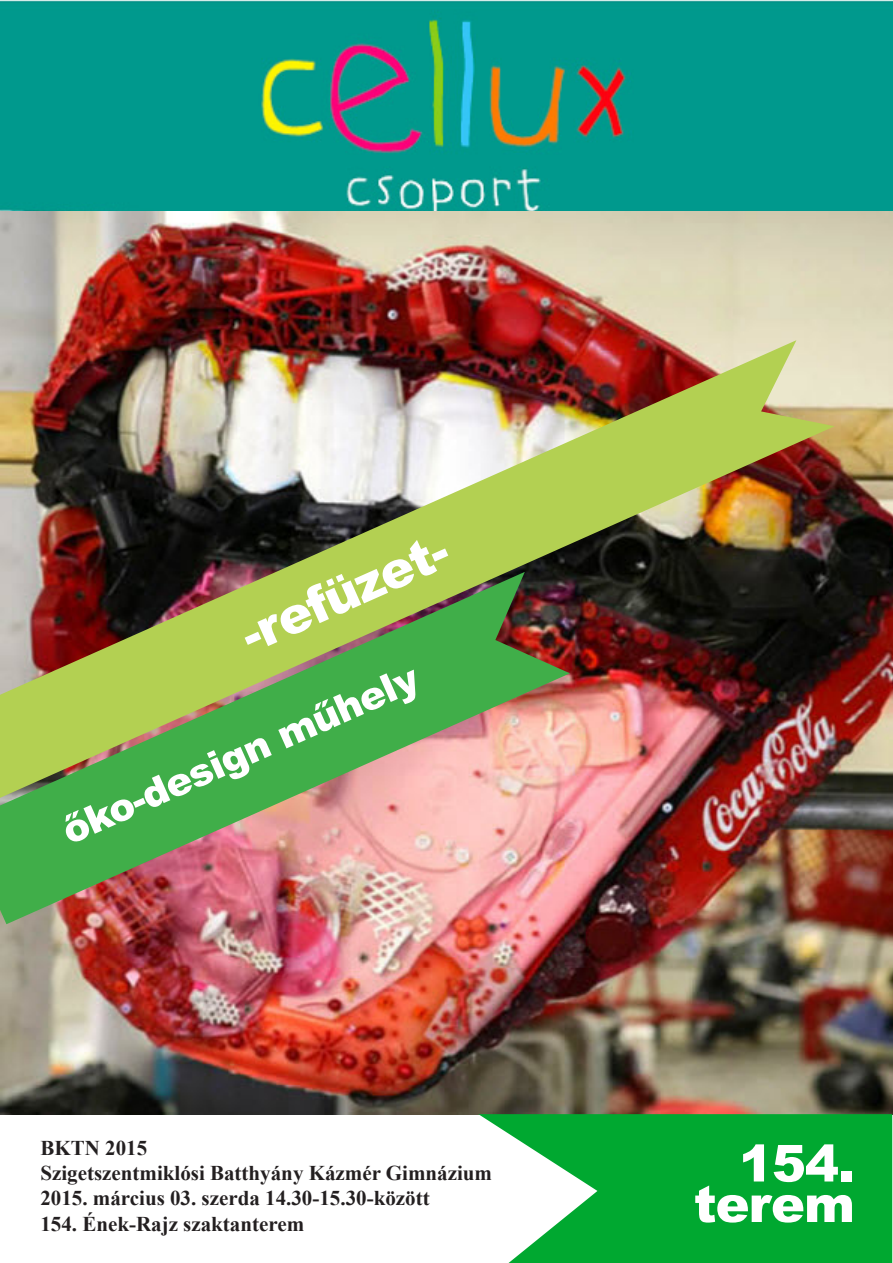
<style>
.page{position:relative;width:893px;height:1263px;background:#fff}
.page>*{position:absolute;margin:0;border:0;box-sizing:border-box;transform-origin:0 0}
.t1{font:900 51px/40.5px "Arial";letter-spacing:-.02em;color:#fff;text-align:right}
.t2{font:900 39px "Arial";color:#fff}
.t3{font:700 21px/25.2px "Times New Roman";color:#231f20}
</style>
<div class="page">
<img style="left:0;top:0;width:893px;height:212px">
<img style="left:0;top:212px;width:893px;height:903px">
<img style="left:0;top:340px;width:835px;height:458px">
<img style="left:0;top:572px;width:570px;height:352px">
<svg style="left:478px;top:1114px;width:414px;height:149px;fill:#00a830"></svg>
<p class="t1" style="left:234px;top:617px;width:232px;rotate:-24deg">-refüzet-</p>
<p class="t2" style="left:52px;top:806px;width:387px;rotate:-24deg">őko-design műhely</p>
<p class="t3" style="left:40px;top:1135px;width:453px">BKTN 2015<br>Szigetszentmiklósi Batthyány Kázmér Gimnázium 2015. március 03. szerda 14.30-15.30-között<br>154. Ének-Rajz szaktanterem</p>
<p class="t1" style="left:694px;top:1141px;width:163px">154. terem</p>
</div>
